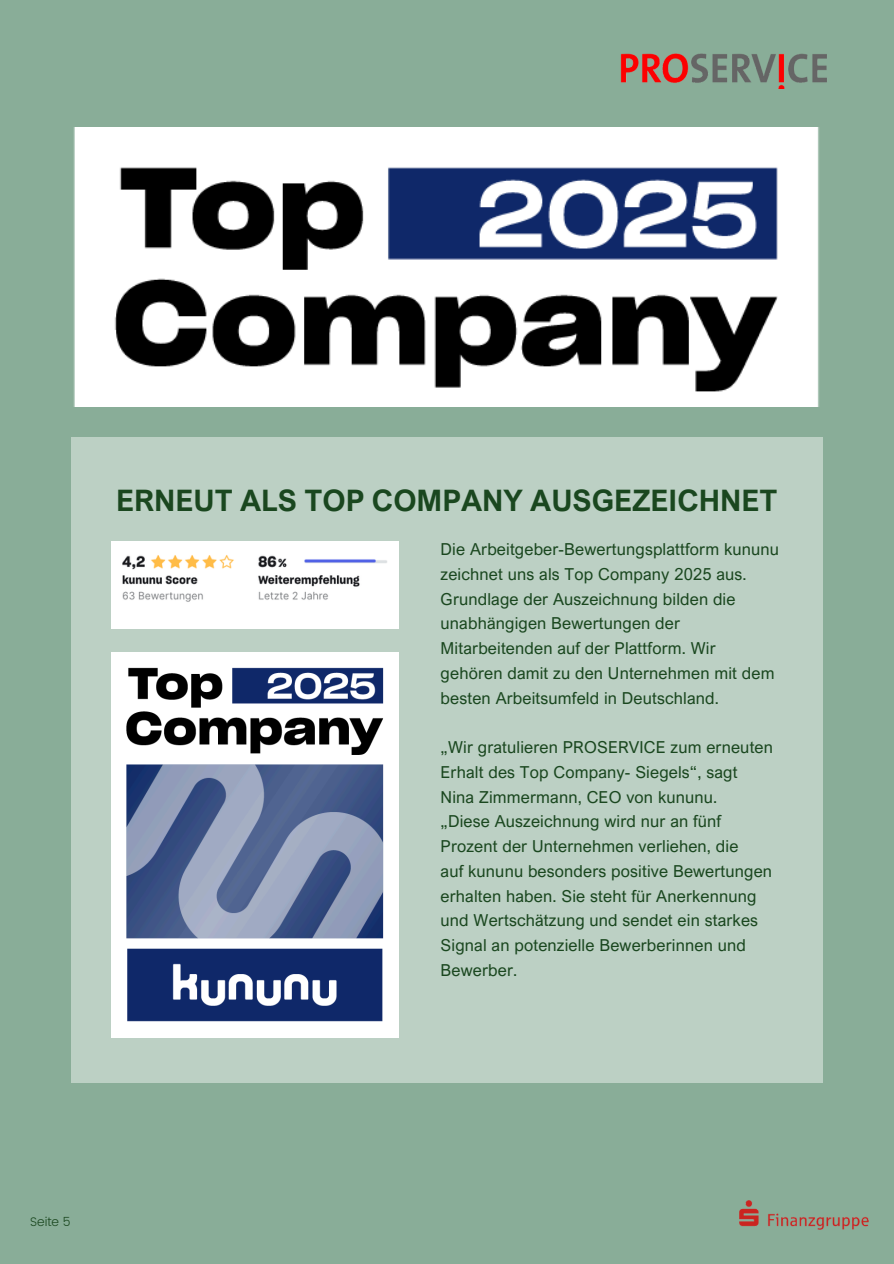
<style>
.page{position:relative;width:894px;height:1264px;background:#fff}
.page>*{position:absolute;margin:0;border:0;box-sizing:border-box;transform-origin:0 0}
.t1{font:700 29.55px "Arial Nova";color:#1a471f}
.t2{font:16.5px/24.8px "Arial Nova";letter-spacing:.01em;color:#1a471f}
.t3{font:300 12.45px "Poppins";color:#1a471f}
</style>
<div class="page">
<div style="left:0;top:0;width:893px;height:1263px;background:#89ad98"></div>
<img style="left:73px;top:127px;width:746px;height:279px">
<div style="left:71px;top:437px;width:751px;height:645px;background:#bcd0c4"></div>
<img style="left:111px;top:652px;width:287px;height:385px">
<img style="left:111px;top:541px;width:287px;height:88px">
<img style="left:620px;top:53px;width:207px;height:36px">
<img style="left:739px;top:1200px;width:129px;height:29px">
<p class="t1" style="left:116px;top:482px;width:663px">ERNEUT ALS TOP COMPANY AUSGEZEICHNET</p>
<p class="t2" style="left:440px;top:536px;width:340px">Die Arbeitgeber-Bewertungsplattform kununu zeichnet uns als Top Company 2025 aus.<br>Grundlage der Auszeichnung bilden die unabhängigen Bewertungen der Mitarbeitenden auf der Plattform. Wir gehören damit zu den Unternehmen mit dem besten Arbeitsumfeld in Deutschland.</p>
<h1 class="t2" style="left:440px;top:734px;width:334px">„Wir gratulieren PROSERVICE zum erneuten Erhalt des Top Company- Siegels“, sagt Nina Zimmermann, CEO von kununu.<br>„Diese Auszeichnung wird nur an fünf Prozent der Unternehmen verliehen, die<br>auf kununu besonders positive Bewertungen erhalten haben. Sie steht für Anerkennung und Wertschätzung und sendet ein starkes Signal an potenzielle Bewerberinnen und Bewerber.</h1>
<p class="t3" style="left:30px;top:1214px;width:42px">Seite 5</p>
</div>
